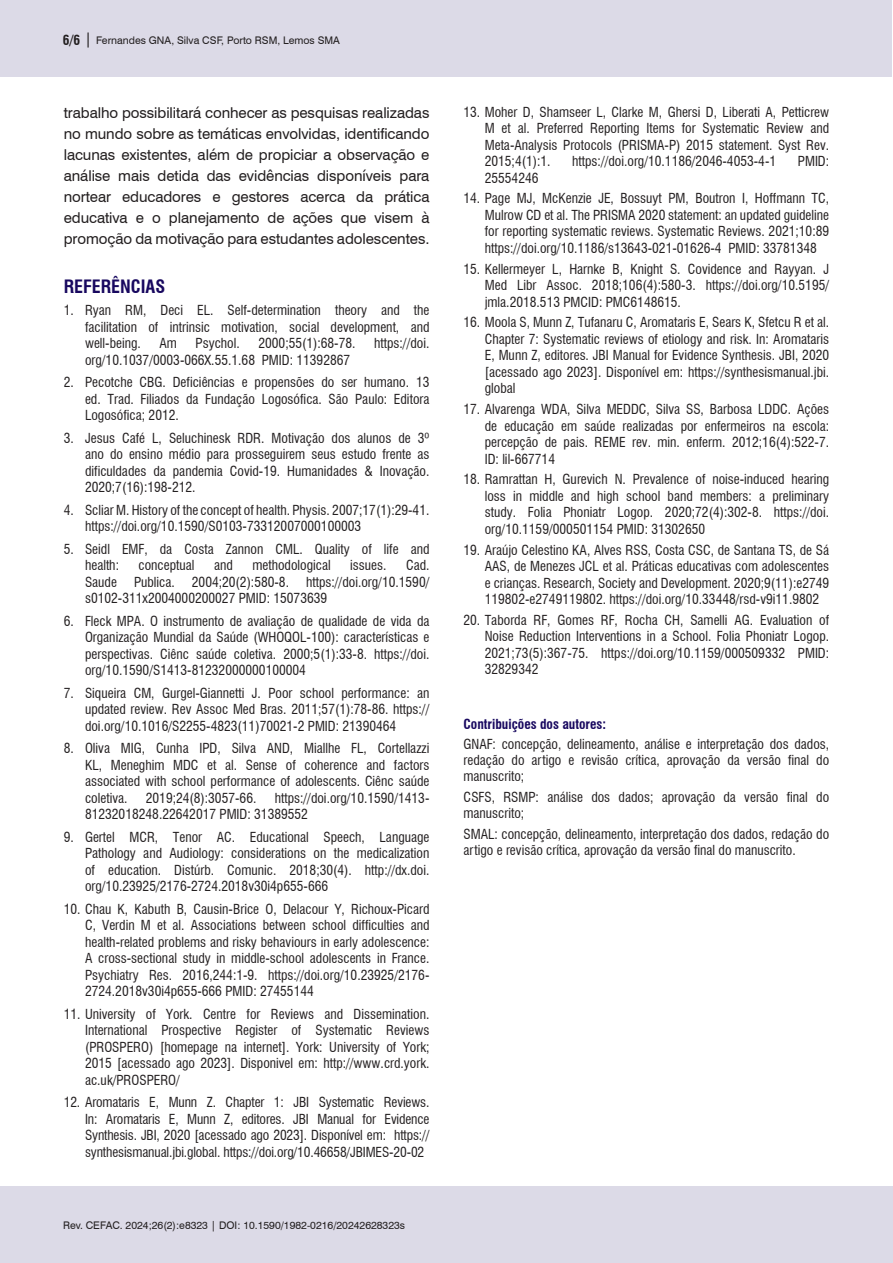
<style>
.page{position:relative;width:893px;height:1263px;background:#fff}
.page>*{position:absolute;margin:0;border:0;box-sizing:border-box;transform-origin:0 0}
.Nivel_1{font:700 condensed 18px "Swiss 721 BT";color:#18085f}
.Corpo_do_texto{font:15px/21px "Swiss 721 BT";letter-spacing:-.005em;color:#231f20;text-align:justify}
.Contibuição_autor{font:condensed 13.5px/16.5px "Swiss 721 BT";color:#231f20;text-align:justify}
.Contibuição_autor_titulo{font:700 condensed 13.5px "Swiss 721 BT";color:#18085f}
.t1{font:10.5px "Swiss 721 BT";color:#231f20}
.s1{font-weight:700;font-stretch:condensed;font-size:13.5px}
.s2{font-size:15px}
</style>
<div class="page">
<div style="left:0;top:1186px;width:892px;height:77px;background:#dcdae7"></div>
<div style="left:0;top:0;width:892px;height:77px;background:#dcdae7"></div>
<p class="t1" style="left:63px;top:33px;width:279px"><span class="s1">6/6</span> <span class="s2">|</span> Fernandes GNA, Silva CSF, Porto RSM, Lemos SMA</p>
<p class="Corpo_do_texto" style="left:64px;top:101px;width:367px">trabalho possibilitará conhecer as pesquisas realizadas no mundo sobre as temáticas envolvidas, identificando lacunas existentes, além de propiciar a observação e análise mais detida das evidências disponíveis para nortear educadores e gestores acerca da prática educativa e o planejamento de ações que visem à promoção da motivação para estudantes adolescentes.</p>
<p class="Nivel_1" style="left:64px;top:275px;width:103px">REFERÊNCIAS</p>
<p class="Contibuição_autor" style="left:85px;top:302px;width:346px;text-indent:-21px">1. Ryan RM, Deci EL. Self-determination theory and the facilitation of intrinsic motivation, social development, and well-being.</p>
<p class="Contibuição_autor" style="left:160px;top:335px;width:19px">Am</p>
<p class="Contibuição_autor" style="left:196px;top:335px;width:46px">Psychol.</p>
<p class="Contibuição_autor" style="left:258px;top:335px;width:99px">2000;55(1):68-78.</p>
<p class="Contibuição_autor" style="left:374px;top:335px;width:57px">https://doi.</p>
<p class="Contibuição_autor" style="left:85px;top:351px;width:267px">org/10.1037/0003-066X.55.1.68 PMID: 11392867</p>
<p class="Contibuição_autor" style="left:85px;top:374px;width:346px;text-indent:-21px">2. Pecotche CBG. Deficiências e propensões do ser humano. 13 ed. Trad. Filiados da Fundação Logosófica. São Paulo: Editora Logosófica; 2012.</p>
<p class="Contibuição_autor" style="left:85px;top:429px;width:346px;text-indent:-21px">3. Jesus Café L, Seluchinesk RDR. Motivação dos alunos de 3º ano do ensino médio para prosseguirem seus estudo frente as dificuldades da pandemia Covid-19. Humanidades &amp; Inovação.<br>2020;7(16):198-212.</p>
<p class="Contibuição_autor" style="left:85px;top:501px;width:346px;text-indent:-21px">4. Scliar M. History of the concept of health. Physis. 2007;17(1):29-41. https://doi.org/10.1590/S0103-73312007000100003</p>
<p class="Contibuição_autor" style="left:85px;top:540px;width:346px;text-indent:-21px">5. Seidl EMF, da Costa Zannon CML. Quality of life and health:</p>
<p class="Contibuição_autor" style="left:139px;top:557px;width:57px">conceptual</p>
<p class="Contibuição_autor" style="left:214px;top:557px;width:20px">and</p>
<p class="Contibuição_autor" style="left:252px;top:557px;width:80px">methodological</p>
<p class="Contibuição_autor" style="left:350px;top:557px;width:38px">issues.</p>
<p class="Contibuição_autor" style="left:406px;top:557px;width:25px">Cad.</p>
<p class="Contibuição_autor" style="left:85px;top:573px;width:346px;text-indent:221px">https://doi.org/10.1590/ s0102-311x2004000200027 PMID: 15073639</p>
<p class="Contibuição_autor" style="left:85px;top:612px;width:346px;text-indent:-21px">6. Fleck MPA. O instrumento de avaliação de qualidade de vida da Organização Mundial da Saúde (WHOQOL-100): características e perspectivas. Ciênc saúde coletiva. 2000;5(1):33-8. https://doi. org/10.1590/S1413-81232000000100004</p>
<p class="Contibuição_autor" style="left:85px;top:684px;width:346px;text-indent:-21px">7. Siqueira CM, Gurgel-Giannetti J. Poor school performance: an updated review. Rev Assoc Med Bras. 2011;57(1):78-86. https:// doi.org/10.1016/S2255-4823(11)70021-2 PMID: 21390464</p>
<p class="Contibuição_autor" style="left:85px;top:740px;width:346px;text-indent:-21px">8. Oliva MIG, Cunha IPD, Silva AND, Miallhe FL, Cortellazzi KL, Meneghim MDC et al. Sense of coherence and factors associated with school performance of adolescents. Ciênc saúde coletiva.</p>
<p class="Contibuição_autor" style="left:85px;top:573px;width:33px">Saude</p>
<p class="Contibuição_autor" style="left:134px;top:573px;width:42px">Publica.</p>
<p class="Contibuição_autor" style="left:192px;top:573px;width:99px">2004;20(2):580-8.</p>
<p class="Contibuição_autor" style="left:85px;top:789px;width:346px;text-indent:190px">https://doi.org/10.1590/1413-<br>81232018248.22642017 PMID: 31389552</p>
<p class="Contibuição_autor" style="left:85px;top:828px;width:346px;text-indent:-21px">9. Gertel MCR, Tenor AC. Educational Speech, Language Pathology and Audiology: considerations on the medicalization of education. Distúrb. Comunic. 2018;30(4). http://dx.doi. org/10.23925/2176-2724.2018v30i4p655-666</p>
<p class="Contibuição_autor" style="left:85px;top:900px;width:346px;text-indent:-21px">10. Chau K, Kabuth B, Causin-Brice O, Delacour Y, Richoux-Picard C, Verdin M et al. Associations between school difficulties and health-related problems and risky behaviours in early adolescence:<br>A cross-sectional study in middle-school adolescents in France.<br>Psychiatry Res. 2016,244:1-9. https://doi.org/10.23925/2176- 2724.2018v30i4p655-666 PMID: 27455144</p>
<p class="Contibuição_autor" style="left:85px;top:1005px;width:346px;text-indent:-21px">11. University of York. Centre for Reviews and Dissemination.<br>International Prospective Register of Systematic Reviews (PROSPERO) [homepage na internet]. York: University of York; 2015 [acessado ago 2023]. Disponivel em: http://www.crd.york. ac.uk/PROSPERO/</p>
<p class="Contibuição_autor" style="left:85px;top:1094px;width:346px;text-indent:-21px">12. Aromataris E, Munn Z. Chapter 1: JBI Systematic Reviews.<br>In: Aromataris E, Munn Z, editores. JBI Manual for Evidence Synthesis. JBI, 2020 [acessado ago 2023]. Disponível em: https:// synthesismanual.jbi.global. https://doi.org/10.46658/JBIMES-20-02</p>
<p class="Contibuição_autor" style="left:146px;top:789px;width:112px">2019;24(8):3057-66.</p>
<p class="t1" style="left:63px;top:1218px;width:344px">Rev. CEFAC. 2024;26(2):e8323 | DOI: 10.1590/1982-0216/20242628323s</p>
<p class="Contibuição_autor" style="left:485px;top:103px;width:346px;text-indent:-21px">13. Moher D, Shamseer L, Clarke M, Ghersi D, Liberati A, Petticrew M et al. Preferred Reporting Items for Systematic Review and Meta-Analysis Protocols (PRISMA-P) 2015 statement. Syst Rev.<br>2015;4(1):1.</p>
<p class="Contibuição_autor" style="left:572px;top:153px;width:205px">https://doi.org/10.1186/2046-4053-4-1</p>
<p class="Contibuição_autor" style="left:798px;top:153px;width:33px">PMID:</p>
<p class="Contibuição_autor" style="left:485px;top:169px;width:55px">25554246</p>
<p class="Contibuição_autor" style="left:485px;top:190px;width:346px;text-indent:-21px">14. Page MJ, McKenzie JE, Bossuyt PM, Boutron I, Hoffmann TC, Mulrow CD et al. The PRISMA 2020 statement: an updated guideline for reporting systematic reviews. Systematic Reviews. 2021;10:89 https://doi.org/10.1186/s13643-021-01626-4 PMID: 33781348</p>
<p class="Contibuição_autor" style="left:485px;top:260px;width:346px;text-indent:-21px">15. Kellermeyer L, Harnke B, Knight S. Covidence and Rayyan. J Med Libr Assoc. 2018;106(4):580-3. https://doi.org/10.5195/ jmla.2018.513 PMCID: PMC6148615.</p>
<p class="Contibuição_autor" style="left:485px;top:314px;width:346px;text-indent:-21px">16. Moola S, Munn Z, Tufanaru C, Aromataris E, Sears K, Sfetcu R et al.<br>Chapter 7: Systematic reviews of etiology and risk. In: Aromataris E, Munn Z, editores. JBI Manual for Evidence Synthesis. JBI, 2020 [acessado ago 2023]. Disponível em: https://synthesismanual.jbi. global</p>
<p class="Contibuição_autor" style="left:485px;top:401px;width:346px;text-indent:-21px">17. Alvarenga WDA, Silva MEDDC, Silva SS, Barbosa LDDC. Ações de educação em saúde realizadas por enfermeiros na escola: percepção de pais. REME rev. min. enferm. 2012;16(4):522-7.<br>ID: lil-667714</p>
<p class="Contibuição_autor" style="left:485px;top:471px;width:346px;text-indent:-21px">18. Ramrattan H, Gurevich N. Prevalence of noise-induced hearing loss in middle and high school band members: a preliminary study. Folia Phoniatr Logop. 2020;72(4):302-8. https://doi. org/10.1159/000501154 PMID: 31302650</p>
<p class="Contibuição_autor" style="left:485px;top:541px;width:346px;text-indent:-21px">19. Araújo Celestino KA, Alves RSS, Costa CSC, de Santana TS, de Sá AAS, de Menezes JCL et al. Práticas educativas com adolescentes e crianças. Research, Society and Development. 2020;9(11):e2749<br>119802-e2749119802. https://doi.org/10.33448/rsd-v9i11.9802</p>
<p class="Contibuição_autor" style="left:485px;top:612px;width:346px;text-indent:-21px">20. Taborda RF, Gomes RF, Rocha CH, Samelli AG. Evaluation of Noise Reduction Interventions in a School. Folia Phoniatr Logop.<br>2021;73(5):367-75. https://doi.org/10.1159/000509332 PMID:<br>32829342</p>
<p class="Contibuição_autor_titulo" style="left:463px;top:716px;width:144px">Contribuições dos autores:</p>
<p class="Contibuição_autor" style="left:463px;top:736px;width:367px">GNAF: concepção, delineamento, análise e interpretação dos dados, redação do artigo e revisão crítica, aprovação da versão final do manuscrito;</p>
<p class="Contibuição_autor" style="left:463px;top:789px;width:367px">CSFS, RSMP: análise dos dados; aprovação da versão final do manuscrito;</p>
<p class="Contibuição_autor" style="left:463px;top:825px;width:367px">SMAL: concepção, delineamento, interpretação dos dados, redação do artigo e revisão crítica, aprovação da versão final do manuscrito.</p>
</div>
